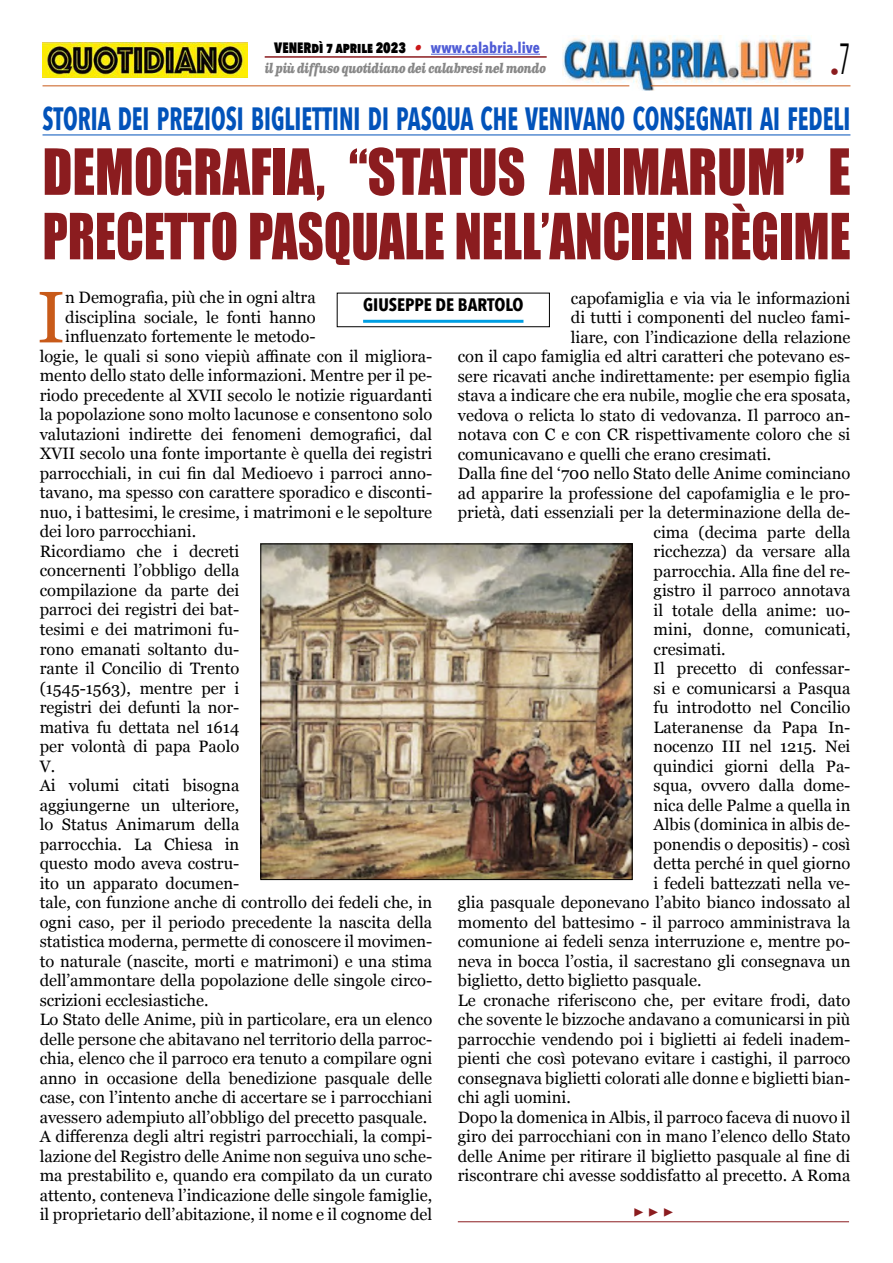
<style>
.page{position:relative;width:893px;height:1263px;background:#fff}
.page>*{position:absolute;margin:0;border:0;box-sizing:border-box;transform-origin:0 0}
.t1{font:72.75px "Georgia";color:#c85a19}
.t2{font:58.8px/64.5px "Impact";color:#8b1c1f;scale:.92 1}
.t3{font:700 32.1px "Avenir Next Condensed";color:#0253ba;scale:.75 1}
.t4{font:700 18px "Avenir Next Condensed";color:#000}
.t5{font:700 18px "Minion Pro";color:#8b1c1f}
.t6{font:18px "Avenir Next Condensed";color:#8b1c1f}
.t7{font:16.5px "Georgia";color:#000}
.t8{font:800 15px "Avenir Next Condensed";color:#000;scale:.9 1}
.t9{font:italic 700 13.5px "Clarendon Text Pro";letter-spacing:-.05em;color:#878787;scale:.79 1}
.s1{font-family:"Clarendon Text Pro";font-weight:700;font-style:italic;color:#ca181a}
.s2{font-weight:700;color:#4f5cd6}
</style>
<div class="page">
<img style="left:563px;top:36px;width:248px;height:54px">
<hr style="left:43px;top:85px;width:586px;height:1px;background:#c85a19">
<hr style="left:651px;top:85px;width:199px;height:1px;background:#c85a19">
<hr style="left:431px;top:54px;width:109px;height:1px;background:#4f5cd6">
<hr style="left:265px;top:56px;width:282px;height:2px;background:#8b1c1f">
<img style="left:43px;top:43px;width:204px;height:34px">
<hr style="left:363px;top:320px;width:160px;height:3px;background:#009fe3">
<div style="left:337px;top:293px;width:213px;height:34px;border:1px solid #000"></div>
<hr style="left:43px;top:135px;width:807px;height:1px;background:#0253ba">
<img style="left:263px;top:546px;width:367px;height:332px">
<div style="left:261px;top:544px;width:371px;height:336px;border:1px solid #000"></div>
<hr style="left:458px;top:1221px;width:391px;height:1px;background:#8b1c1f">
<p class="t8" style="left:274px;top:38px;width:297px">VENERdì 7 aprile 2023 <span class="s1">•</span> <span class="s2">www.calabria.live</span></p>
<p class="t9" style="left:265px;top:60px;width:358px">il più diffuso quotidiano dei calabresi nel mondo</p>
<p class="t6" style="left:830px;top:57px;width:22px">•<sup>7</sup></p>
<h3 class="t3" style="left:43px;top:99px;width:1079px">STORIA DEI PREZIOSI BIGLIETTINI DI PASQUA CHE VENIVANO CONSEGNATI AI FEDELI</h3>
<h2 class="t2" style="left:43px;top:138px;width:880px">DEMOGRAFIA, “STATUS ANIMARUM” E<br>PRECETTO PASQUALE NELL’ANCIEN RÈGIME</h2>
<h1 class="t1" style="left:37px;top:264px;width:30px">I</h1>
<p class="t7" style="left:65px;top:286px;width:252px">n Demografia, più che in ogni altra</p>
<p class="t7" style="left:571px;top:286px;width:281px">capofamiglia e via via le informazioni</p>
<p class="t7" style="left:571px;top:305px;width:281px">di tutti i componenti del nucleo fami-</p>
<p class="t7" style="left:571px;top:325px;width:281px">liare, con l’indicazione della relazione</p>
<p class="t7" style="left:458px;top:344px;width:394px">con il capo famiglia ed altri caratteri che potevano es-</p>
<p class="t7" style="left:458px;top:364px;width:394px">sere ricavati anche indirettamente: per esempio figlia</p>
<p class="t7" style="left:458px;top:383px;width:394px">stava a indicare che era nubile, moglie che era sposata,</p>
<p class="t7" style="left:458px;top:403px;width:394px">vedova o relicta lo stato di vedovanza. Il parroco an-</p>
<p class="t7" style="left:458px;top:422px;width:394px">notava con C e con CR rispettivamente coloro che si</p>
<p class="t7" style="left:458px;top:442px;width:315px">comunicavano e quelli che erano cresimati.</p>
<p class="t7" style="left:458px;top:461px;width:394px">Dalla fine del ‘700 nello Stato delle Anime cominciano</p>
<p class="t7" style="left:458px;top:481px;width:394px">ad apparire la professione del capofamiglia e le pro-</p>
<p class="t7" style="left:458px;top:500px;width:394px">prietà, dati essenziali per la determinazione della de-</p>
<p class="t7" style="left:654px;top:520px;width:198px">cima (decima parte della</p>
<p class="t7" style="left:654px;top:539px;width:198px">ricchezza) da versare alla</p>
<p class="t7" style="left:654px;top:559px;width:198px">parrocchia. Alla fine del re-</p>
<p class="t7" style="left:654px;top:578px;width:198px">gistro il parroco annotava</p>
<p class="t7" style="left:654px;top:598px;width:198px">il totale della anime: uo-</p>
<p class="t7" style="left:654px;top:617px;width:198px">mini, donne, comunicati,</p>
<p class="t7" style="left:654px;top:637px;width:74px">cresimati.</p>
<p class="t7" style="left:654px;top:656px;width:198px">Il precetto di confessar-</p>
<p class="t7" style="left:654px;top:676px;width:198px">si e comunicarsi a Pasqua</p>
<p class="t7" style="left:654px;top:695px;width:198px">fu introdotto nel Concilio</p>
<p class="t7" style="left:654px;top:715px;width:198px">Lateranense da Papa In-</p>
<p class="t7" style="left:654px;top:734px;width:198px">nocenzo III nel 1215. Nei</p>
<p class="t7" style="left:654px;top:754px;width:198px">quindici giorni della Pa-</p>
<p class="t7" style="left:654px;top:773px;width:198px">squa, ovvero dalla dome-</p>
<p class="t7" style="left:654px;top:793px;width:198px">nica delle Palme a quella in</p>
<p class="t7" style="left:654px;top:812px;width:198px">Albis (dominica in albis de-</p>
<p class="t7" style="left:654px;top:832px;width:198px">ponendis o depositis) - così</p>
<p class="t7" style="left:654px;top:851px;width:198px">detta perché in quel giorno</p>
<p class="t7" style="left:654px;top:871px;width:198px">i fedeli battezzati nella ve-</p>
<p class="t7" style="left:458px;top:890px;width:394px">glia pasquale deponevano l’abito bianco indossato al</p>
<p class="t7" style="left:458px;top:910px;width:394px">momento del battesimo - il parroco amministrava la</p>
<p class="t7" style="left:458px;top:929px;width:394px">comunione ai fedeli senza interruzione e, mentre po-</p>
<p class="t7" style="left:458px;top:949px;width:394px">neva in bocca l’ostia, il sacrestano gli consegnava un</p>
<p class="t7" style="left:458px;top:968px;width:245px">biglietto, detto biglietto pasquale.</p>
<p class="t7" style="left:458px;top:988px;width:394px">Le cronache riferiscono che, per evitare frodi, dato</p>
<p class="t7" style="left:458px;top:1007px;width:394px">che sovente le bizzoche andavano a comunicarsi in più</p>
<p class="t7" style="left:458px;top:1027px;width:394px">parrocchie vendendo poi i biglietti ai fedeli inadem-</p>
<p class="t7" style="left:458px;top:1046px;width:394px">pienti che così potevano evitare i castighi, il parroco</p>
<p class="t7" style="left:458px;top:1066px;width:394px">consegnava biglietti colorati alle donne e biglietti bian-</p>
<p class="t7" style="left:458px;top:1085px;width:114px">chi agli uomini.</p>
<p class="t7" style="left:458px;top:1105px;width:394px">Dopo la domenica in Albis, il parroco faceva di nuovo il</p>
<p class="t7" style="left:458px;top:1124px;width:394px">giro dei parrocchiani con in mano l’elenco dello Stato</p>
<p class="t7" style="left:458px;top:1144px;width:394px">delle Anime per ritirare il biglietto pasquale al fine di</p>
<p class="t7" style="left:458px;top:1163px;width:394px">riscontrare chi avesse soddisfatto al precetto. A Roma</p>
<p class="t5" style="left:633px;top:1199px;width:42px">▶ ▶ ▶</p>
<p class="t4" style="left:363px;top:294px;width:162px">GIUSEPPE DE BARTOLO</p>
<p class="t7" style="left:65px;top:305px;width:252px">disciplina sociale, le fonti hanno</p>
<p class="t7" style="left:65px;top:325px;width:252px">influenzato fortemente le metodo-</p>
<p class="t7" style="left:40px;top:344px;width:394px">logie, le quali si sono viepiù affinate con il migliora-</p>
<p class="t7" style="left:40px;top:364px;width:394px">mento dello stato delle informazioni. Mentre per il pe-</p>
<p class="t7" style="left:40px;top:383px;width:394px">riodo precedente al XVII secolo le notizie riguardanti</p>
<p class="t7" style="left:40px;top:403px;width:394px">la popolazione sono molto lacunose e consentono solo</p>
<p class="t7" style="left:40px;top:422px;width:394px">valutazioni indirette dei fenomeni demografici, dal</p>
<p class="t7" style="left:40px;top:442px;width:394px">XVII secolo una fonte importante è quella dei registri</p>
<p class="t7" style="left:40px;top:461px;width:394px">parrocchiali, in cui fin dal Medioevo i parroci anno-</p>
<p class="t7" style="left:40px;top:481px;width:394px">tavano, ma spesso con carattere sporadico e disconti-</p>
<p class="t7" style="left:40px;top:500px;width:394px">nuo, i battesimi, le cresime, i matrimoni e le sepolture</p>
<p class="t7" style="left:40px;top:520px;width:158px">dei loro parrocchiani.</p>
<p class="t7" style="left:40px;top:539px;width:201px">Ricordiamo che i decreti</p>
<p class="t7" style="left:40px;top:559px;width:201px">concernenti l’obbligo della</p>
<p class="t7" style="left:40px;top:578px;width:201px">compilazione da parte dei</p>
<p class="t7" style="left:40px;top:598px;width:201px">parroci dei registri dei bat-</p>
<p class="t7" style="left:40px;top:617px;width:201px">tesimi e dei matrimoni fu-</p>
<p class="t7" style="left:40px;top:637px;width:201px">rono emanati soltanto du-</p>
<p class="t7" style="left:40px;top:656px;width:201px">rante il Concilio di Trento</p>
<p class="t7" style="left:40px;top:676px;width:201px">(1545-1563), mentre per i</p>
<p class="t7" style="left:40px;top:695px;width:201px">registri dei defunti la nor-</p>
<p class="t7" style="left:40px;top:715px;width:201px">mativa fu dettata nel 1614</p>
<p class="t7" style="left:40px;top:734px;width:201px">per volontà di papa Paolo</p>
<p class="t7" style="left:40px;top:754px;width:17px">V.</p>
<p class="t7" style="left:40px;top:773px;width:201px">Ai volumi citati bisogna</p>
<p class="t7" style="left:40px;top:793px;width:201px">aggiungerne un ulteriore,</p>
<p class="t7" style="left:40px;top:812px;width:201px">lo Status Animarum della</p>
<p class="t7" style="left:40px;top:832px;width:201px">parrocchia. La Chiesa in</p>
<p class="t7" style="left:40px;top:851px;width:201px">questo modo aveva costru-</p>
<p class="t7" style="left:40px;top:871px;width:201px">ito un apparato documen-</p>
<p class="t7" style="left:40px;top:890px;width:394px">tale, con funzione anche di controllo dei fedeli che, in</p>
<p class="t7" style="left:40px;top:910px;width:394px">ogni caso, per il periodo precedente la nascita della</p>
<p class="t7" style="left:40px;top:929px;width:394px">statistica moderna, permette di conoscere il movimen-</p>
<p class="t7" style="left:40px;top:949px;width:394px">to naturale (nascite, morti e matrimoni) e una stima</p>
<p class="t7" style="left:40px;top:968px;width:394px">dell’ammontare della popolazione delle singole circo-</p>
<p class="t7" style="left:40px;top:988px;width:170px">scrizioni ecclesiastiche.</p>
<p class="t7" style="left:40px;top:1007px;width:394px">Lo Stato delle Anime, più in particolare, era un elenco</p>
<p class="t7" style="left:40px;top:1027px;width:394px">delle persone che abitavano nel territorio della parroc-</p>
<p class="t7" style="left:40px;top:1046px;width:394px">chia, elenco che il parroco era tenuto a compilare ogni</p>
<p class="t7" style="left:40px;top:1066px;width:394px">anno in occasione della benedizione pasquale delle</p>
<p class="t7" style="left:40px;top:1085px;width:394px">case, con l’intento anche di accertare se i parrocchiani</p>
<p class="t7" style="left:40px;top:1105px;width:389px">avessero adempiuto all’obbligo del precetto pasquale.</p>
<p class="t7" style="left:40px;top:1124px;width:394px">A differenza degli altri registri parrocchiali, la compi-</p>
<p class="t7" style="left:40px;top:1144px;width:394px">lazione del Registro delle Anime non seguiva uno sche-</p>
<p class="t7" style="left:40px;top:1163px;width:394px">ma prestabilito e, quando era compilato da un curato</p>
<p class="t7" style="left:40px;top:1183px;width:394px">attento, conteneva l’indicazione delle singole famiglie,</p>
<p class="t7" style="left:40px;top:1202px;width:394px">il proprietario dell’abitazione, il nome e il cognome del</p>
</div>
